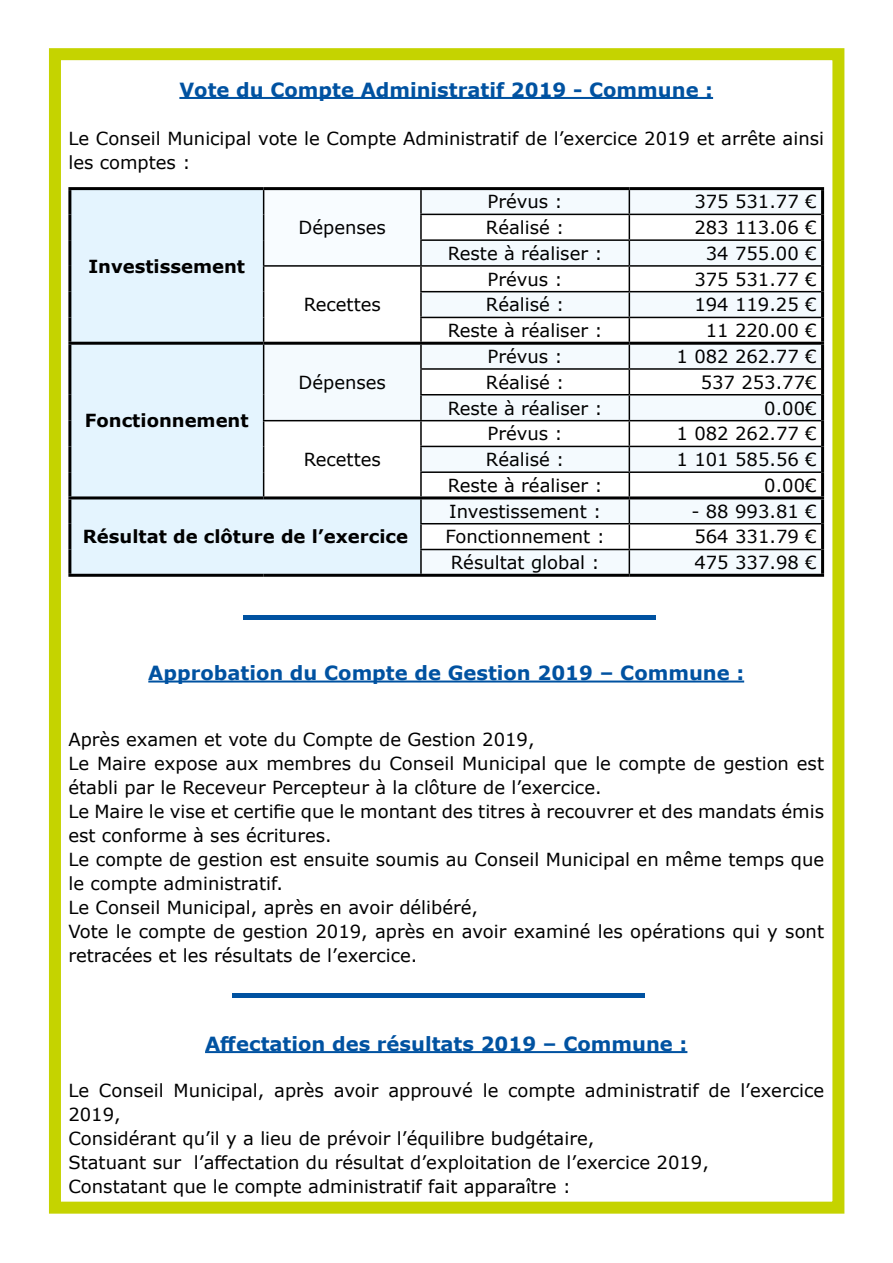
<style>
.page{position:relative;width:893px;height:1263px;background:#fff}
.page>*{position:absolute;margin:0;border:0;box-sizing:border-box;transform-origin:0 0}
.t1{font:700 19.5px "Verdana";color:#0052a1}
.t2{font:18px/24px "Verdana";color:#000}
.t3{font:700 18px "Verdana";color:#000}
</style>
<div class="page">
<div style="left:49px;top:48px;width:795px;height:1166px;border:12px solid #c5d300"></div>
<hr style="left:179px;top:97px;width:534px;height:2px;background:#0052a1">
<hr style="left:148px;top:680px;width:596px;height:2px;background:#0052a1">
<hr style="left:205px;top:1051px;width:482px;height:2px;background:#0052a1">
<div style="left:243px;top:615px;width:413px;height:5px;background:#0052a1"></div>
<div style="left:71px;top:190px;width:193px;height:384px;background:#e4f4fe"></div>
<svg style="left:264px;top:190px;width:557px;height:384px;fill:#f4fafe"></svg>
<div style="left:264px;top:421px;width:157px;height:77px;background:#fff"></div>
<hr style="left:420px;top:190px;width:2px;height:24px;background:#000">
<hr style="left:420px;top:214px;width:209px;height:1px;background:#000">
<hr style="left:420px;top:215px;width:2px;height:24px;background:#000">
<hr style="left:629px;top:214px;width:192px;height:1px;background:#000">
<hr style="left:420px;top:239px;width:209px;height:2px;background:#000">
<hr style="left:420px;top:241px;width:2px;height:24px;background:#000">
<hr style="left:629px;top:239px;width:192px;height:2px;background:#000">
<hr style="left:263px;top:265px;width:158px;height:2px;background:#000">
<hr style="left:421px;top:265px;width:208px;height:2px;background:#000">
<hr style="left:420px;top:267px;width:2px;height:24px;background:#000">
<hr style="left:629px;top:265px;width:192px;height:2px;background:#000">
<hr style="left:420px;top:291px;width:209px;height:1px;background:#000">
<hr style="left:420px;top:292px;width:2px;height:25px;background:#000">
<hr style="left:629px;top:291px;width:192px;height:1px;background:#000">
<hr style="left:420px;top:317px;width:209px;height:1px;background:#000">
<hr style="left:420px;top:318px;width:2px;height:24px;background:#000">
<hr style="left:629px;top:317px;width:192px;height:1px;background:#000">
<hr style="left:420px;top:345px;width:2px;height:23px;background:#000">
<hr style="left:420px;top:368px;width:209px;height:2px;background:#000">
<hr style="left:420px;top:370px;width:2px;height:24px;background:#000">
<hr style="left:629px;top:368px;width:192px;height:2px;background:#000">
<hr style="left:420px;top:394px;width:209px;height:1px;background:#000">
<hr style="left:420px;top:395px;width:2px;height:25px;background:#000">
<hr style="left:629px;top:394px;width:192px;height:1px;background:#000">
<hr style="left:263px;top:420px;width:158px;height:1px;background:#000">
<hr style="left:421px;top:420px;width:208px;height:1px;background:#000">
<hr style="left:420px;top:421px;width:2px;height:25px;background:#000">
<hr style="left:629px;top:420px;width:192px;height:1px;background:#000">
<hr style="left:420px;top:446px;width:209px;height:1px;background:#000">
<hr style="left:420px;top:447px;width:2px;height:24px;background:#000">
<hr style="left:629px;top:446px;width:192px;height:1px;background:#000">
<svg style="left:263px;top:190px;width:1px;height:306px"></svg>
<hr style="left:420px;top:471px;width:209px;height:2px;background:#000">
<hr style="left:420px;top:473px;width:2px;height:23px;background:#000">
<hr style="left:629px;top:471px;width:192px;height:2px;background:#000">
<hr style="left:420px;top:499px;width:2px;height:24px;background:#000">
<hr style="left:420px;top:523px;width:209px;height:1px;background:#000">
<hr style="left:420px;top:524px;width:2px;height:25px;background:#000">
<hr style="left:629px;top:523px;width:192px;height:1px;background:#000">
<hr style="left:420px;top:549px;width:209px;height:1px;background:#000">
<hr style="left:420px;top:550px;width:2px;height:24px;background:#000">
<hr style="left:629px;top:549px;width:192px;height:1px;background:#000">
<svg style="left:629px;top:190px;width:1px;height:384px"></svg>
<hr style="left:68px;top:187px;width:196px;height:3px;background:#000">
<hr style="left:68px;top:190px;width:3px;height:24px;background:#000">
<hr style="left:68px;top:214px;width:3px;height:26px;background:#000">
<hr style="left:68px;top:240px;width:3px;height:26px;background:#000">
<hr style="left:68px;top:266px;width:3px;height:26px;background:#000">
<hr style="left:68px;top:292px;width:3px;height:25px;background:#000">
<hr style="left:68px;top:317px;width:3px;height:25px;background:#000">
<hr style="left:264px;top:187px;width:157px;height:3px;background:#000">
<hr style="left:421px;top:187px;width:208px;height:3px;background:#000">
<hr style="left:629px;top:187px;width:195px;height:3px;background:#000">
<hr style="left:821px;top:190px;width:3px;height:24px;background:#000">
<hr style="left:821px;top:214px;width:3px;height:26px;background:#000">
<hr style="left:821px;top:240px;width:3px;height:26px;background:#000">
<hr style="left:821px;top:266px;width:3px;height:26px;background:#000">
<hr style="left:821px;top:292px;width:3px;height:25px;background:#000">
<hr style="left:821px;top:317px;width:3px;height:25px;background:#000">
<hr style="left:68px;top:342px;width:196px;height:3px;background:#000">
<hr style="left:68px;top:345px;width:3px;height:24px;background:#000">
<hr style="left:68px;top:369px;width:3px;height:26px;background:#000">
<hr style="left:68px;top:395px;width:3px;height:26px;background:#000">
<hr style="left:68px;top:421px;width:3px;height:25px;background:#000">
<hr style="left:68px;top:446px;width:3px;height:26px;background:#000">
<hr style="left:68px;top:472px;width:3px;height:24px;background:#000">
<hr style="left:264px;top:342px;width:157px;height:3px;background:#000">
<hr style="left:421px;top:342px;width:208px;height:3px;background:#000">
<hr style="left:629px;top:342px;width:195px;height:3px;background:#000">
<hr style="left:821px;top:345px;width:3px;height:24px;background:#000">
<hr style="left:821px;top:369px;width:3px;height:26px;background:#000">
<hr style="left:821px;top:395px;width:3px;height:26px;background:#000">
<hr style="left:821px;top:421px;width:3px;height:25px;background:#000">
<hr style="left:821px;top:446px;width:3px;height:26px;background:#000">
<hr style="left:821px;top:472px;width:3px;height:24px;background:#000">
<hr style="left:68px;top:496px;width:196px;height:3px;background:#000">
<hr style="left:68px;top:499px;width:3px;height:25px;background:#000">
<hr style="left:264px;top:496px;width:157px;height:3px;background:#000">
<hr style="left:68px;top:524px;width:3px;height:25px;background:#000">
<hr style="left:68px;top:549px;width:3px;height:25px;background:#000">
<hr style="left:68px;top:574px;width:196px;height:3px;background:#000">
<hr style="left:264px;top:574px;width:157px;height:3px;background:#000">
<hr style="left:421px;top:496px;width:208px;height:3px;background:#000">
<hr style="left:629px;top:496px;width:195px;height:3px;background:#000">
<hr style="left:821px;top:499px;width:3px;height:25px;background:#000">
<hr style="left:821px;top:524px;width:3px;height:25px;background:#000">
<hr style="left:821px;top:549px;width:3px;height:25px;background:#000">
<hr style="left:421px;top:574px;width:208px;height:3px;background:#000">
<hr style="left:629px;top:574px;width:195px;height:3px;background:#000">
<div style="left:232px;top:993px;width:412px;height:5px;background:#0052a1"></div>
<p class="t1" style="left:179px;top:76px;width:535px">Vote du Compte Administratif 2019 - Commune :</p>
<p class="t2" style="left:68px;top:126px;width:757px">Le Conseil Municipal vote le Compte Administratif de l’exercice 2019 et arrête ainsi les comptes :</p>
<p class="t3" style="left:88px;top:253px;width:158px">Investissement</p>
<p class="t3" style="left:85px;top:408px;width:165px">Fonctionnement</p>
<p class="t2" style="left:299px;top:215px;width:89px">Dépenses</p>
<p class="t2" style="left:304px;top:293px;width:79px">Recettes</p>
<p class="t2" style="left:299px;top:370px;width:89px">Dépenses</p>
<p class="t2" style="left:304px;top:447px;width:79px">Recettes</p>
<p class="t3" style="left:83px;top:524px;width:327px">Résultat de clôture de l’exercice</p>
<p class="t2" style="left:488px;top:190px;width:77px">Prévus :</p>
<p class="t2" style="left:694px;top:190px;width:124px">375 531.77 €</p>
<p class="t2" style="left:486px;top:215px;width:80px">Réalisé :</p>
<p class="t2" style="left:694px;top:215px;width:124px">283 113.06 €</p>
<p class="t2" style="left:448px;top:241px;width:156px">Reste à réaliser :</p>
<p class="t2" style="left:706px;top:241px;width:112px">34 755.00 €</p>
<p class="t2" style="left:488px;top:267px;width:77px">Prévus :</p>
<p class="t2" style="left:694px;top:267px;width:124px">375 531.77 €</p>
<p class="t2" style="left:486px;top:293px;width:80px">Réalisé :</p>
<p class="t2" style="left:694px;top:293px;width:124px">194 119.25 €</p>
<p class="t2" style="left:448px;top:318px;width:156px">Reste à réaliser :</p>
<p class="t2" style="left:706px;top:318px;width:112px">11 220.00 €</p>
<p class="t2" style="left:488px;top:344px;width:77px">Prévus :</p>
<p class="t2" style="left:677px;top:344px;width:142px">1 082 262.77 €</p>
<p class="t2" style="left:486px;top:370px;width:80px">Réalisé :</p>
<p class="t2" style="left:701px;top:370px;width:117px">537 253.77€</p>
<p class="t2" style="left:448px;top:396px;width:156px">Reste à réaliser :</p>
<p class="t2" style="left:764px;top:396px;width:54px">0.00€</p>
<p class="t2" style="left:488px;top:422px;width:77px">Prévus :</p>
<p class="t2" style="left:677px;top:422px;width:142px">1 082 262.77 €</p>
<p class="t2" style="left:486px;top:447px;width:80px">Réalisé :</p>
<p class="t2" style="left:677px;top:447px;width:142px">1 101 585.56 €</p>
<p class="t2" style="left:448px;top:473px;width:156px">Reste à réaliser :</p>
<p class="t2" style="left:764px;top:473px;width:54px">0.00€</p>
<p class="t2" style="left:449px;top:499px;width:154px">Investissement :</p>
<p class="t2" style="left:691px;top:499px;width:127px">- 88 993.81 €</p>
<p class="t2" style="left:446px;top:525px;width:161px">Fonctionnement :</p>
<p class="t2" style="left:694px;top:525px;width:124px">564 331.79 €</p>
<p class="t2" style="left:451px;top:550px;width:150px">Résultat global :</p>
<p class="t2" style="left:694px;top:550px;width:124px">475 337.98 €</p>
<p class="t1" style="left:148px;top:659px;width:597px">Approbation du Compte de Gestion 2019 – Commune :</p>
<p class="t2" style="left:68px;top:727px;width:757px">Après examen et vote du Compte de Gestion 2019,<br>Le Maire expose aux membres du Conseil Municipal que le compte de gestion est établi par le Receveur Percepteur à la clôture de l’exercice.<br>Le Maire le vise et certifie que le montant des titres à recouvrer et des mandats émis est conforme à ses écritures.<br>Le compte de gestion est ensuite soumis au Conseil Municipal en même temps que le compte administratif.<br>Le Conseil Municipal, après en avoir délibéré,<br>Vote le compte de gestion 2019, après en avoir examiné les opérations qui y sont retracées et les résultats de l’exercice.</p>
<p class="t1" style="left:205px;top:1030px;width:484px">Affectation des résultats 2019 – Commune :</p>
<p class="t2" style="left:68px;top:1078px;width:757px">Le Conseil Municipal, après avoir approuvé le compte administratif de l’exercice 2019,<br>Considérant qu’il y a lieu de prévoir l’équilibre budgétaire,<br>Statuant sur l’affectation du résultat d’exploitation de l’exercice 2019,<br>Constatant que le compte administratif fait apparaître :</p>
</div>
